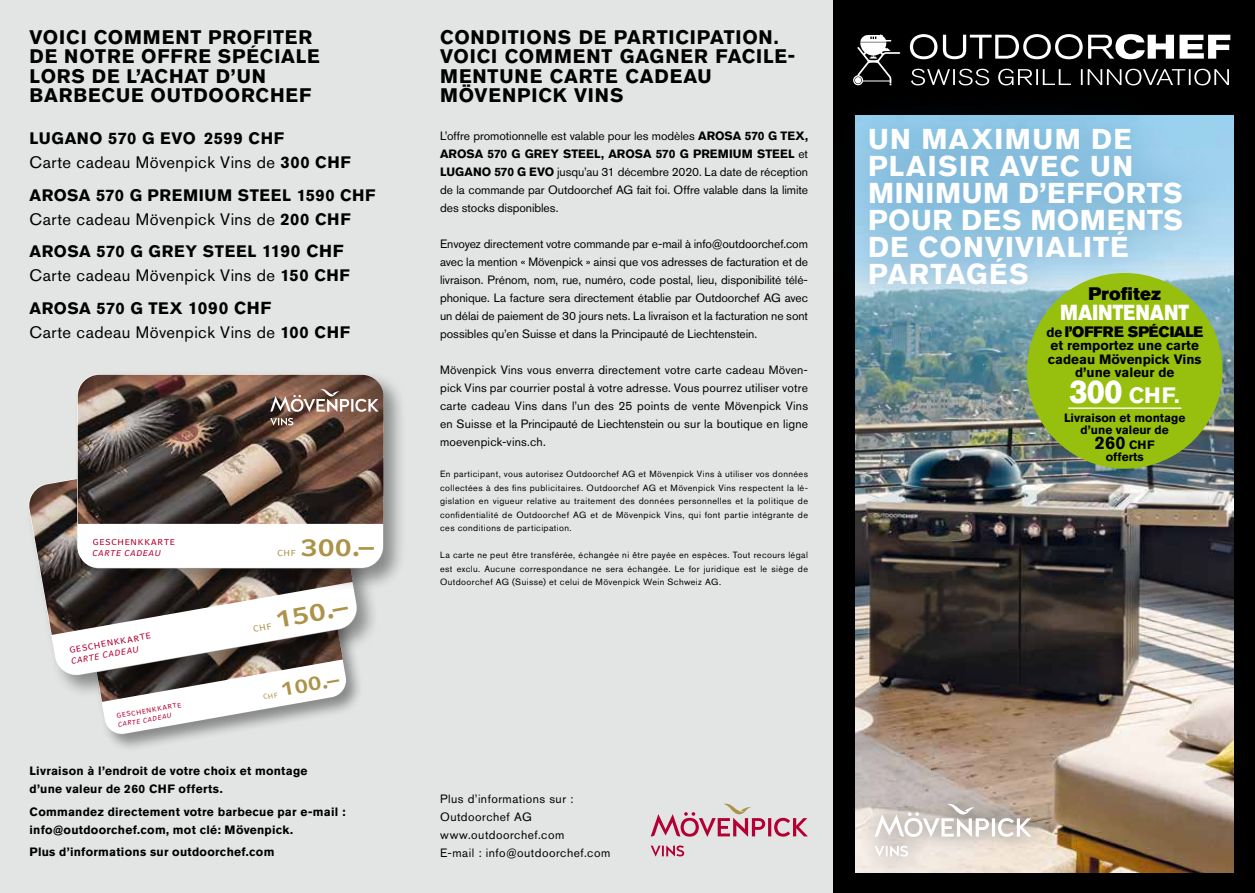
<style>
.page{position:relative;width:1255px;height:893px;background:#fff}
.page>*{position:absolute;margin:0;border:0;box-sizing:border-box;transform-origin:0 0}
.t1{font:700 30.6px "Compatil Fact LT Pro";color:#ac9349}
.t2{font:700 28.5px/27px "Akzidenz Grotesk Pro";letter-spacing:.035em;color:#fff}
.t3{font:700 24.45px "Compatil Fact LT Pro";color:#ac9349}
.t4{font:700 22.05px "Akzidenz Grotesk Pro";color:#fff}
.t5{font:21.6px "Akzidenz Grotesk Pro Super";letter-spacing:.015em;color:#fff;scale:.83 1}
.t6{font:700 19.5px/19.5px "Akzidenz Grotesk Pro";letter-spacing:.04em;color:#000}
.t7{font:18px "Akzidenz Grotesk Pro Super";letter-spacing:.01em;color:#000}
.t8{font:700 18px "Akzidenz Grotesk Pro";color:#000}
.t9{font:700 16.5px/24px "Akzidenz Grotesk Pro";letter-spacing:.035em;color:#000}
.t10{font:16.5px/24px "Akzidenz Grotesk Pro";letter-spacing:.03em;color:#000}
.t11{font:15px "Akzidenz Grotesk Pro Super";letter-spacing:-.01em;color:#000}
.t12{font:700 13.5px/13.5px "Akzidenz Grotesk Pro";color:#000;text-align:center}
.t13{font:12px/18px "Akzidenz Grotesk Pro";letter-spacing:.005em;color:#000;text-align:justify}
.t14{font:700 12px/18px "Akzidenz Grotesk Pro";letter-spacing:.02em;color:#000}
.t15{font:12px/18px "Akzidenz Grotesk Pro";letter-spacing:.04em;color:#000}
.t16{font:700 12px/12px "Akzidenz Grotesk Pro";color:#000;text-align:center}
.t17{font:11.4px "Compatil Fact LT Pro";color:#ac9349}
.t18{font:11.25px "Compatil Fact LT Pro";letter-spacing:.02em;color:#b30034}
.t19{font:italic 11.25px "Compatil Fact LT Pro";letter-spacing:.01em;color:#b30034}
.t20{font:9px/13.5px "Akzidenz Grotesk Pro";letter-spacing:.045em;color:#000;text-align:justify}
.t21{font:8.85px "Compatil Fact LT Pro";color:#b30034}
.t22{font:italic 8.85px "Compatil Fact LT Pro";color:#b30034}
.s1{font-weight:400}
.s2{font-weight:700}
.s3{font-weight:700;font-size:17.25px}
.s4{font-family:"Akzidenz Grotesk Pro";font-weight:700;font-size:13.5px}
.s5{font-family:"Akzidenz Grotesk Pro Super";font-weight:400;font-size:32.4px}
.s6{font-size:12px}
</style>
<div class="page">
<div style="left:0;top:0;width:1254px;height:893px;background:#e3e4e4"></div>
<div style="left:833px;top:0;width:421px;height:893px;background:#000"></div>
<img style="left:855px;top:115px;width:378px;height:757px">
<svg style="left:911px;top:69px;width:317px;height:16px"></svg>
<svg style="left:909px;top:34px;width:321px;height:25px"></svg>
<svg style="left:853px;top:34px;width:47px;height:51px"></svg>
<svg style="left:650px;top:845px;width:34px;height:11px"></svg>
<svg style="left:650px;top:804px;width:157px;height:33px"></svg>
<div style="left:81px;top:542px;width:283px;height:210px;background:#000;opacity:.4"></div>
<svg style="left:82px;top:698px;width:265px;height:37px"></svg>
<div style="left:25px;top:434px;width:354px;height:264px;background:#000;opacity:.4"></div>
<svg style="left:27px;top:436px;width:331px;height:241px"></svg>
<img style="left:28px;top:438px;width:325px;height:197px">
<div style="left:73px;top:370px;width:334px;height:222px;background:#000;opacity:.4"></div>
<div style="left:77px;top:374px;width:306px;height:194px;background:#fff;border-radius:22px"></div>
<img style="left:78px;top:375px;width:305px;height:149px">
<svg style="left:270px;top:418px;width:23px;height:7px"></svg>
<svg style="left:270px;top:389px;width:108px;height:23px"></svg>
<div style="left:828px;top:87px;width:394px;height:238px;background:#005683;opacity:.3"></div>
<div style="left:1026px;top:273px;width:196px;height:196px;background:#97bf0d;border-radius:50%"></div>
<hr style="left:1068px;top:407px;width:113px;height:2px;background:#fff">
<div style="left:856px;top:786px;width:192px;height:89px;background:#000;opacity:.6"></div>
<svg style="left:874px;top:846px;width:34px;height:11px"></svg>
<svg style="left:874px;top:804px;width:157px;height:33px"></svg>
<svg style="left:83px;top:561px;width:260px;height:141px"></svg>
<h3 class="t6" style="left:30px;top:27px;width:291px">VOICI COMMENT PROFITER<br>DE NOTRE OFFRE SPÉCIALE<br>LORS DE L’ACHAT D’UN<br>BARBECUE OUTDOORCHEF</h3>
<h3 class="t9" style="left:30px;top:126px;width:323px">LUGANO 570 G EVO 2599 CHF<br><span class="s1">Carte cadeau Mövenpick Vins de</span> 300 CHF</h3>
<h3 class="t9" style="left:30px;top:183px;width:347px">AROSA 570 G PREMIUM STEEL 1590 CHF<br><span class="s1">Carte cadeau Mövenpick Vins de</span> 200 CHF</h3>
<h3 class="t10" style="left:30px;top:239px;width:322px"><span class="s2">AROSA 570 G GREY STEEL</span> <span class="s3">1190 CHF<br></span>Carte cadeau Mövenpick Vins de <span class="s2">150 CHF</span></h3>
<h3 class="t10" style="left:30px;top:296px;width:322px"><span class="s2">AROSA 570 G TEX</span> <span class="s3">1090 CHF<br></span>Carte cadeau Mövenpick Vins de <span class="s2">100 CHF</span></h3>
<p class="t18" style="left:92px;top:534px;width:84px">geschenkkarte</p>
<p class="t19" style="left:92px;top:545px;width:71px">carte cadeau</p>
<p class="t18" style="left:68px;top:642px;width:84px;rotate:-10deg">geschenkkarte</p>
<p class="t19" style="left:70px;top:654px;width:71px;rotate:-10deg">carte cadeau</p>
<p class="t21" style="left:115px;top:710px;width:68px;rotate:-10deg">geschenkkarte</p>
<p class="t22" style="left:117px;top:719px;width:56px;rotate:-10deg">carte cadeau</p>
<p class="t17" style="left:277px;top:545px;width:20px">chf</p>
<h1 class="t1" style="left:301px;top:527px;width:75px">300.–</h1>
<h1 class="t1" style="left:272px;top:599px;width:75px;rotate:-10deg">150.–</h1>
<h3 class="t3" style="left:278px;top:674px;width:60px;rotate:-10deg">100.–</h3>
<p class="t14" style="left:30px;top:762px;width:279px">Livraison à l’endroit de votre choix et montage d’une valeur de 260 CHF offerts.</p>
<p class="t14" style="left:30px;top:802px;width:317px">Commandez directement votre barbecue par e-mail : info@outdoorchef.com, mot clé: Mövenpick.</p>
<p class="t14" style="left:30px;top:843px;width:246px">Plus d’informations sur outdoorchef.com</p>
<h3 class="t6" style="left:440px;top:27px;width:356px">CONDITIONS DE PARTICIPATION.<br>VOICI COMMENT GAGNER FACILE-<br>MENTUNE CARTE CADEAU<br>MÖVENPICK VINS</h3>
<p class="t13" style="left:440px;top:126px;width:369px">L’offre promotionnelle est valable pour les modèles <span class="s2">AROSA 570 G TEX, AROSA 570 G GREY STEEL, AROSA 570 G PREMIUM STEEL</span> et <span class="s2">LUGANO 570 G EVO</span> jusqu’au 31 décembre 2020. La date de réception de la commande par Outdoorchef AG fait foi. Offre valable dans la limite des stocks disponibles.</p>
<p class="t13" style="left:440px;top:234px;width:369px">Envoyez directement votre commande par e-mail à info@outdoorchef.com avec la mention « Mövenpick » ainsi que vos adresses de facturation et de livraison. Prénom, nom, rue, numéro, code postal, lieu, disponibilité télé&shy;phonique. La facture sera directement établie par Outdoorchef AG avec un délai de paiement de 30 jours nets. La livraison et la facturation ne sont possibles qu’en Suisse et dans la Principauté de Liechtenstein.</p>
<p class="t13" style="left:440px;top:360px;width:369px">Mövenpick Vins vous enverra directement votre carte cadeau Möven&shy;pick Vins par courrier postal à votre adresse. Vous pourrez utiliser votre carte cadeau Vins dans l’un des 25 points de vente Mövenpick Vins en Suisse et la Principauté de Liechtenstein ou sur la boutique en ligne moevenpick-vins.ch.</p>
<p class="t20" style="left:440px;top:467px;width:369px">En participant, vous autorisez Outdoorchef AG et Mövenpick Vins à utiliser vos données collectées à des fins publicitaires. Outdoorchef AG et Mövenpick Vins respectent la lé&shy;gislation en vigueur relative au traitement des données personnelles et la politique de confidentialité de Outdoorchef AG et de Mövenpick Vins, qui font partie intégrante de ces conditions de participation.</p>
<p class="t20" style="left:440px;top:548px;width:369px">La carte ne peut être transférée, échangée ni être payée en espèces. Tout recours légal est exclu. Aucune correspondance ne sera échangée. Le for juridique est le siège de Outdoorchef AG (Suisse) et celui de Mövenpick Wein Schweiz AG.</p>
<h2 class="t2" style="left:868px;top:125px;width:316px">UN MAXIMUM DE<br>PLAISIR AVEC UN<br>MINIMUM D’EFFORTS<br>POUR DES MOMENTS<br>DE CONVIVIALITÉ<br>PARTAGÉS</h2>
<h3 class="t7" style="left:1088px;top:282px;width:74px">Profitez</h3>
<h3 class="t5" style="left:1060px;top:299px;width:156px">MAINTENANT</h3>
<p class="t11" style="left:1046px;top:322px;width:158px"><span class="s4">de</span> l’OFFRE SPÉCIALE</p>
<p class="t12" style="left:1047px;top:339px;width:155px">et remportez une carte cadeau Mövenpick Vins d’une valeur de</p>
<h3 class="t4" style="left:1069px;top:381px;width:112px"><span class="s5">300</span> CHF.</h3>
<p class="t16" style="left:1064px;top:412px;width:123px">Livraison et montage d’une valeur de</p>
<h3 class="t8" style="left:1094px;top:431px;width:61px">260 <span class="s6">CHF</span></h3>
<p class="t16" style="left:1105px;top:451px;width:39px">offerts</p>
<p class="t15" style="left:440px;top:790px;width:172px">Plus d’informations sur :<br>Outdoorchef AG www.outdoorchef.com<br>E-mail : info@outdoorchef.com</p>
</div>
